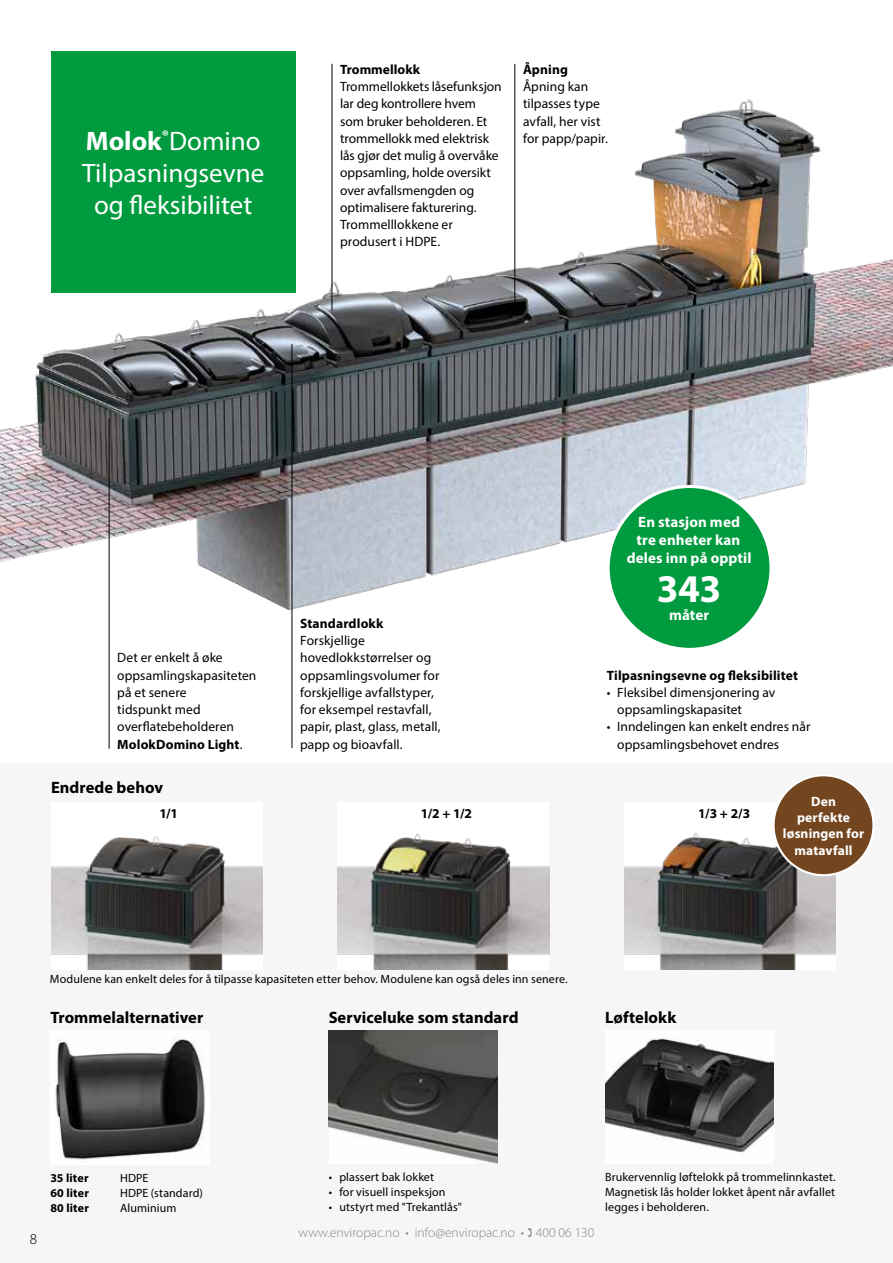
<style>
.page{position:relative;width:893px;height:1263px;background:#fff}
.page>*{position:absolute;margin:0;border:0;box-sizing:border-box;transform-origin:0 0}
.t1{font:700 39.3px "Myriad Pro";color:#fff}
.t2{font:26.7px/32.4px "Myriad Pro";color:#fff;text-align:center}
.t3{font:700 16.5px "Myriad Pro";color:#000}
.t4{font:700 15px/18px "Myriad Pro";letter-spacing:.005em;color:#fff;text-align:center}
.t5{font:300 15px "Myriad Pro";color:#000}
.t6{font:13.5px/17.2px "Myriad Pro";color:#000}
.t7{font:700 13.5px "Myriad Pro";letter-spacing:.01em;color:#000}
.t8{font:300 13.5px "Myriad Pro";color:#878787}
.t9{font:700 13.5px/16.2px "Myriad Pro";letter-spacing:.01em;color:#fff;text-align:center}
.t10{font:12px/15px "Myriad Pro";letter-spacing:.01em;color:#000;text-align:justify}
.t11{font:700 12px/15px "Myriad Pro";letter-spacing:.015em;color:#000;text-align:justify}
.s1{font-weight:700}
</style>
<div class="page">
<img style="left:0;top:90px;width:893px;height:534px">
<div style="left:0;top:764px;width:893px;height:499px;background:#f6f6f6"></div>
<div style="left:624px;top:801px;width:212px;height:168px;background:#fff"></div>
<img style="left:624px;top:832px;width:212px;height:137px">
<div style="left:51px;top:801px;width:212px;height:168px;background:#fff"></div>
<img style="left:51px;top:836px;width:212px;height:133px">
<div style="left:338px;top:801px;width:211px;height:168px;background:#fff"></div>
<img style="left:338px;top:833px;width:211px;height:136px">
<img style="left:329px;top:1030px;width:168px;height:134px">
<img style="left:55px;top:1039px;width:150px;height:121px">
<img style="left:605px;top:1038px;width:169px;height:114px">
<div style="left:51px;top:51px;width:244px;height:241px;background:#009b3e"></div>
<hr style="left:332px;top:64px;width:1px;height:246px;background:#000">
<hr style="left:515px;top:64px;width:1px;height:238px;background:#000">
<hr style="left:292px;top:344px;width:1px;height:404px;background:#000">
<hr style="left:109px;top:419px;width:1px;height:330px;background:#000">
<div style="left:608px;top:486px;width:163px;height:163px;background:#009b3e;border-radius:50%"></div>
<div style="left:607px;top:485px;width:165px;height:166px;border:3px solid #fff;border-radius:50%"></div>
<div style="left:774px;top:775px;width:99px;height:100px;background:#744620;border-radius:50%"></div>
<div style="left:772px;top:774px;width:102px;height:102px;border:2px solid #fff;border-radius:50%"></div>
<h2 class="t2" style="left:82px;top:124px;width:183px"><span class="s1">Molok</span><sup>®</sup>Domino<br>Tilpasningsevne og fleksibilitet</h2>
<p class="t7" style="left:340px;top:61px;width:81px">Trommellokk</p>
<p class="t6" style="left:340px;top:78px;width:163px">Trommellokkets låsefunksjon lar deg kontrollere hvem som bruker beholderen. Et trommellokk med elektrisk lås gjør det mulig å overvåke oppsamling, holde oversikt over avfallsmengden og optimalisere fakturering.<br>Trommelllokkene er produsert i HDPE.</p>
<p class="t7" style="left:523px;top:61px;width:46px">Åpning</p>
<p class="t6" style="left:523px;top:78px;width:86px">Åpning kan tilpasses type avfall, her vist for papp/papir.</p>
<p class="t6" style="left:117px;top:649px;width:141px">Det er enkelt å øke oppsamlingskapasiteten på et senere<br>tidspunkt med overflatebeholderen<br><span class="s1">MolokDomino Light</span>.</p>
<p class="t3" style="left:51px;top:777px;width:114px">Endrede behov</p>
<p class="t7" style="left:300px;top:614px;width:85px">Standardlokk</p>
<p class="t6" style="left:300px;top:632px;width:142px">Forskjellige hovedlokkstørrelser og oppsamlingsvolumer for forskjellige avfallstyper, for eksempel restavfall, papir, plast, glass, metall, papp og bioavfall.</p>
<p class="t4" style="left:627px;top:512px;width:126px">En stasjon med tre enheter kan deles inn på opptil</p>
<h1 class="t1" style="left:657px;top:563px;width:66px">343</h1>
<p class="t4" style="left:669px;top:606px;width:42px">måter</p>
<p class="t7" style="left:607px;top:666px;width:193px">Tilpasningsevne og fleksibilitet</p>
<p class="t6" style="left:617px;top:683px;width:160px;text-indent:-11px">• Fleksibel dimensjonering av oppsamlingskapasitet</p>
<p class="t6" style="left:617px;top:718px;width:195px;text-indent:-11px">• Inndelingen kan enkelt endres når oppsamlingsbehovet endres</p>
<p class="t7" style="left:159px;top:805px;width:20px">1/1</p>
<p class="t7" style="left:421px;top:805px;width:53px">1/2 + 1/2</p>
<p class="t7" style="left:698px;top:805px;width:54px">1/3 + 2/3</p>
<p class="t9" style="left:783px;top:793px;width:83px">Den<br>perfekte løsningen for matavfall</p>
<p class="t10" style="left:50px;top:971px;width:519px">Modulene kan enkelt deles for å tilpasse kapasiteten etter behov. Modulene kan også deles inn senere.</p>
<p class="t3" style="left:50px;top:1006px;width:154px">Trommelalternativer</p>
<p class="t3" style="left:329px;top:1006px;width:191px">Serviceluke som standard</p>
<p class="t3" style="left:605px;top:1006px;width:73px">Løftelokk</p>
<p class="t5" style="left:30px;top:1230px;width:9px">8</p>
<p class="t11" style="left:50px;top:1170px;width:40px">35 liter 60 liter 80 liter</p>
<p class="t10" style="left:120px;top:1170px;width:84px;text-align:left">HDPE<br>HDPE (standard)<br>Aluminium</p>
<p class="t10" style="left:329px;top:1169px;width:107px">• plassert bak lokket</p>
<p class="t10" style="left:329px;top:1184px;width:118px">• for visuell inspeksjon</p>
<p class="t10" style="left:329px;top:1199px;width:135px">• utstyrt med "Trekantlås"</p>
<p class="t8" style="left:298px;top:1224px;width:297px">www.enviropac.no • info@enviropac.no • 400 06 130</p>
<p class="t10" style="left:605px;top:1169px;width:232px">Brukervennlig løftelokk på trommelinnkastet.<br>Magnetisk lås holder lokket åpent når avfallet legges i beholderen.</p>
</div>
